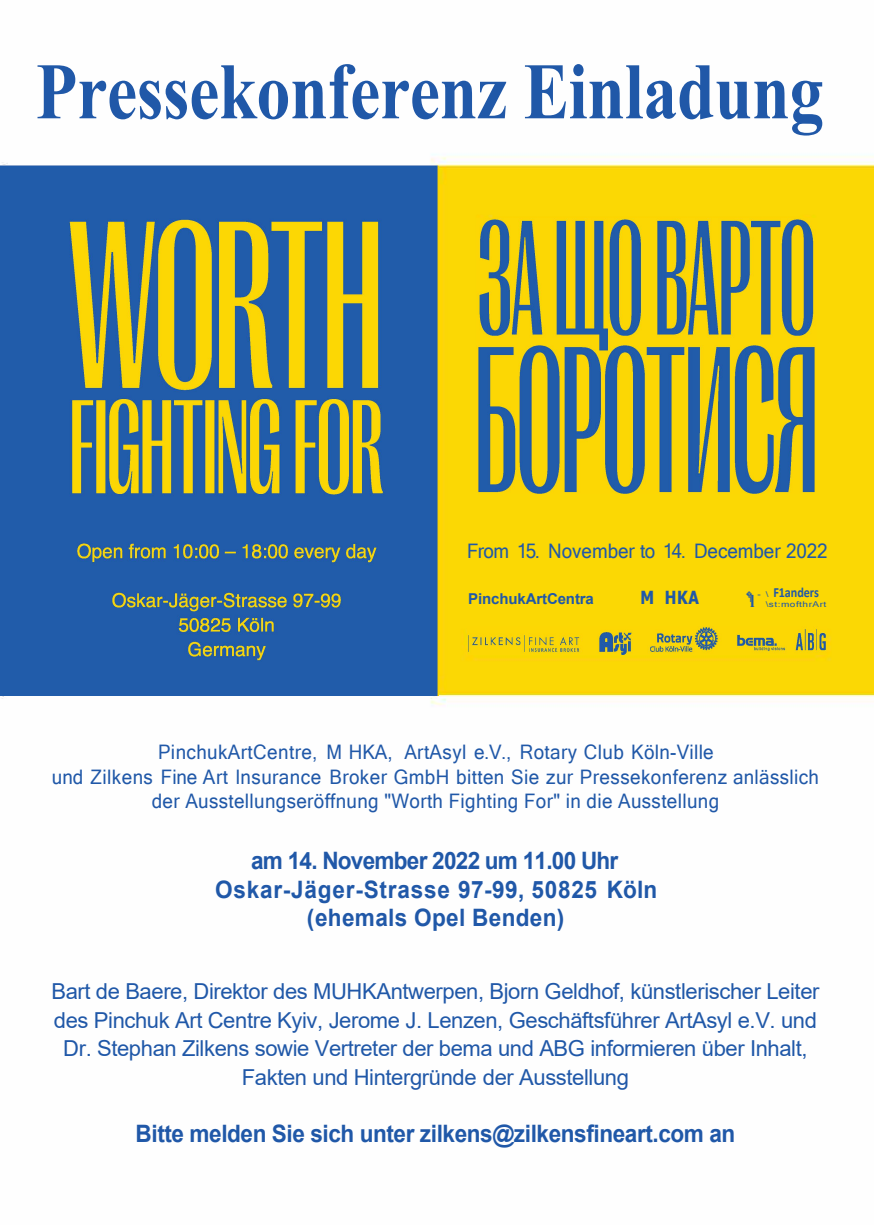
<style>
.page{position:relative;width:874px;height:1225px;background:#fff}
.page>*{position:absolute;margin:0;border:0;box-sizing:border-box;transform-origin:0 0}
.t1{font:700 80px "Times New Roman";letter-spacing:-.005em;color:#2058a8;scale:.85 1}
.t2{font:700 24px/28.4px "Arial";letter-spacing:.015em;color:#2058a8;text-align:center;scale:.94 1}
.t3{font:700 24px "Arial";letter-spacing:-.02em;color:#2058a8;scale:.94 1}
.t4{font:22px/28.6px "Arial";letter-spacing:-.02em;color:#2058a8;text-align:center}
.t5{font:20px/24.4px "Microsoft Sans Serif";letter-spacing:.02em;color:#2058a8;text-align:center;scale:.94 1}
.t6{font:20px "Microsoft Sans Serif";color:#2058a8;scale:.94 1}
.t7{font:700 18px "Tahoma";color:#2058a8;scale:.85 1}
.t8{font:700 18px "Times New Roman";color:#2058a8;scale:.89 1}
.t9{font:700 15px "Arial";letter-spacing:-.01em;color:#2058a8}
.t10{font:700 14px "Calibri";letter-spacing:-.005em;color:#2058a8;scale:.87 1}
.t11{font:8px "Microsoft Sans Serif";letter-spacing:.05em;color:#2058a8;scale:1.26 1}
.s1{font-family:"Microsoft Sans Serif";font-weight:400;font-size:8px}
</style>
<div class="page">
<img style="left:0;top:154px;width:873px;height:551px">
<img style="left:0;top:165px;width:438px;height:530px">
<img style="left:476px;top:219px;width:340px;height:274px">
<img style="left:467px;top:626px;width:359px;height:29px">
<svg style="left:746px;top:591px;width:5px;height:6px"></svg>
<h1 class="t1" style="left:36px;top:34px;width:927px">Pressekonferenz Einladung</h1>
<p class="t6" style="left:467px;top:538px;width:385px">From 15. November to 14. December 2022</p>
<p class="t9" style="left:468px;top:588px;width:127px">PinchukArtCentra</p>
<p class="t7" style="left:640px;top:585px;width:70px">M HKA</p>
<p class="t10" style="left:757px;top:582px;width:72px"><span class="s1">- \</span> F1anders</p>
<p class="t11" style="left:747px;top:594px;width:6px">1</p>
<p class="t8" style="left:749px;top:588px;width:7px">l</p>
<p class="t11" style="left:765px;top:599px;width:50px">\st:mofthrArt</p>
<p class="t5" style="left:52px;top:740px;width:817px">PinchukArtCentre, M HKA, ArtAsyl e.V., Rotary Club Köln-Ville<br>und Zilkens Fine Art lnsurance Broker GmbH bitten Sie zur Pressekonferenz anlässlich der Ausstellungseröffnung "Worth Fighting For" in die Ausstellung</p>
<p class="t2" style="left:215px;top:847px;width:471px">am 14. November 2022 um 11.00 Uhr<br>Oskar-Jäger-Strasse 97-99, 50825 Köln (ehemals Opel Benden)</p>
<p class="t4" style="left:51px;top:977px;width:769px">Bart de Baere, Direktor des MUHKAntwerpen, Bjorn Geldhof, künstlerischer Leiter des Pinchuk Art Centre Kyiv, Jerome J. Lenzen, Geschäftsführer ArtAsyl e.V. und Dr. Stephan Zilkens sowie Vertreter der bema und ABG informieren über Inhalt, Fakten und Hintergründe der Ausstellung</p>
<p class="t3" style="left:135px;top:1116px;width:639px">Bitte melden Sie sich unter zilkens@zilkensfineart.com an</p>
</div>
